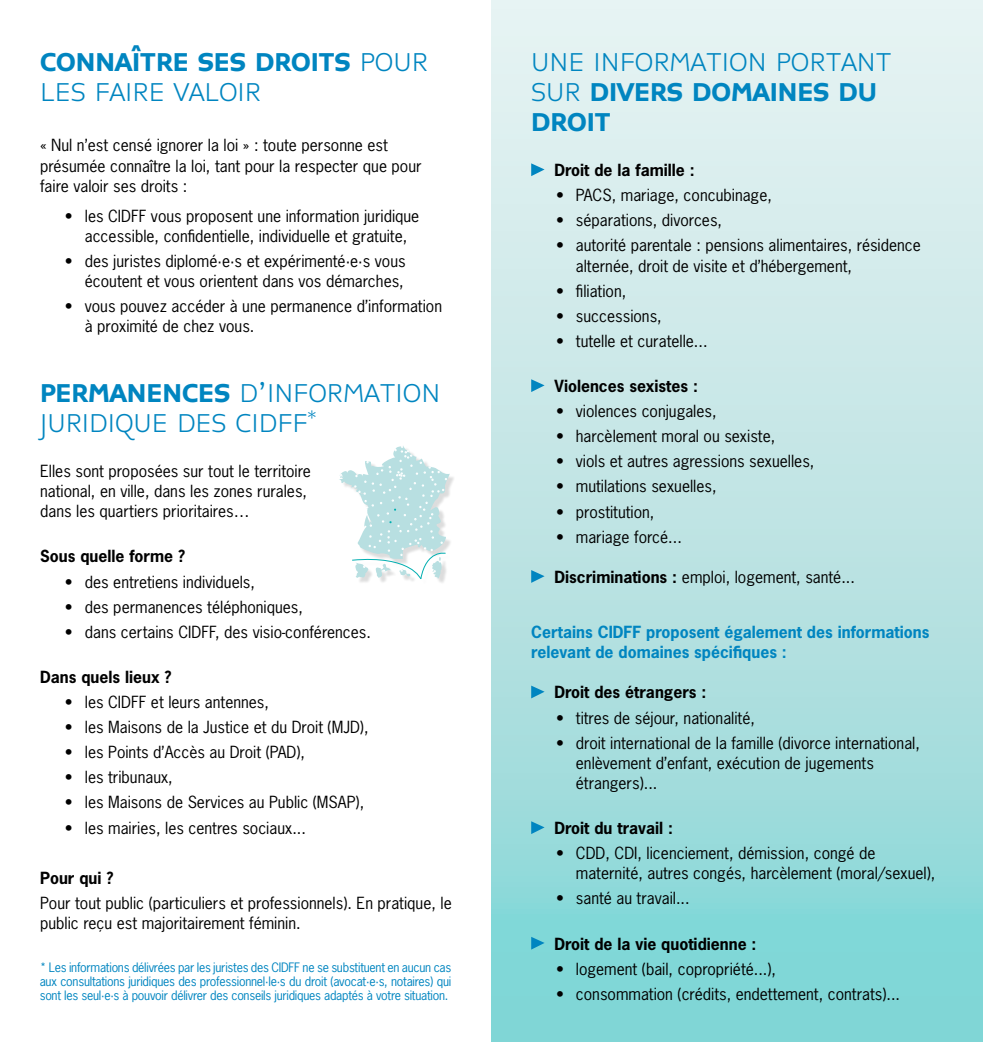
<style>
.page{position:relative;width:983px;height:1042px;background:#fff}
.page>*{position:absolute;margin:0;border:0;box-sizing:border-box;transform-origin:0 0}
.t1{font:300 29.75px/29.8px "Midiet Sans";color:#0085c0}
.t2{font:700 29.75px/29.8px "Midiet Sans";color:#0085c0}
.t3{font:15.75px/20.1px "News Gothic Std";color:#000}
.t4{font:700 15.75px "News Gothic Std";color:#000}
.t5{font:700 15.75px/20.1px "News Gothic Std";color:#0085c0}
.t6{font:12.25px/14px "News Gothic Std";letter-spacing:-.02em;color:#0085c0;text-align:justify}
.s1{font-weight:300}
.s2{font-weight:700}
</style>
<div class="page">
<div style="left:491px;top:0;width:491px;height:1042px;background:linear-gradient(to bottom,#eff3f3,#83d5d5)"></div>
<svg style="left:531px;top:163px;width:13px;height:13px"></svg>
<svg style="left:531px;top:379px;width:13px;height:13px"></svg>
<svg style="left:531px;top:570px;width:13px;height:13px"></svg>
<svg style="left:531px;top:685px;width:13px;height:13px"></svg>
<svg style="left:531px;top:821px;width:13px;height:13px"></svg>
<svg style="left:531px;top:937px;width:13px;height:12px"></svg>
<div style="left:339px;top:447px;width:116px;height:138px;background:#000;opacity:.14"></div>
<svg style="left:339px;top:446px;width:111px;height:133px"></svg>
<h1 class="t2" style="left:40px;top:48px;width:389px">CONNAÎTRE SES DROITS <span class="s1">POUR<br>LES FAIRE VALOIR</span></h1>
<p class="t3" style="left:40px;top:135px;width:383px">« Nul n’est censé ignorer la loi » : toute personne est présumée connaître la loi, tant pour la respecter que pour faire valoir ses droits :</p>
<p class="t3" style="left:65px;top:206px;width:356px;text-align:center">• les CIDFF vous proposent une information juridique accessible, confidentielle, individuelle et gratuite,</p>
<p class="t3" style="left:65px;top:251px;width:342px;text-align:right">• des juristes diplomé·e·s et expérimenté·e·s vous écoutent et vous orientent dans vos démarches,</p>
<p class="t3" style="left:85px;top:296px;width:359px;text-indent:-20px">• vous pouvez accéder à une permanence d’information à proximité de chez vous.</p>
<h1 class="t1" style="left:40px;top:378px;width:401px"><span class="s2">PERMANENCES</span> D’INFORMATION<br>JURIDIQUE DES CIDFF<sup>*</sup></h1>
<p class="t3" style="left:40px;top:461px;width:272px">Elles sont proposées sur tout le territoire national, en ville, dans les zones rurales, dans les quartiers prioritaires…</p>
<p class="t4" style="left:40px;top:546px;width:146px">Sous quelle forme ?</p>
<p class="t3" style="left:65px;top:571px;width:191px">• des entretiens individuels,</p>
<p class="t3" style="left:65px;top:596px;width:239px">• des permanences téléphoniques,</p>
<p class="t3" style="left:65px;top:621px;width:307px">• dans certains CIDFF, des visio-conférences.</p>
<p class="t4" style="left:40px;top:666px;width:133px">Dans quels lieux ?</p>
<p class="t3" style="left:65px;top:692px;width:205px">• les CIDFF et leurs antennes,</p>
<p class="t3" style="left:65px;top:717px;width:305px">• les Maisons de la Justice et du Droit (MJD),</p>
<p class="t3" style="left:65px;top:742px;width:241px">• les Points d’Accès au Droit (PAD),</p>
<p class="t3" style="left:65px;top:767px;width:109px">• les tribunaux,</p>
<p class="t3" style="left:65px;top:792px;width:301px">• les Maisons de Services au Public (MSAP),</p>
<p class="t3" style="left:65px;top:817px;width:242px">• les mairies, les centres sociaux...</p>
<p class="t4" style="left:40px;top:867px;width:75px">Pour qui ?</p>
<p class="t3" style="left:40px;top:892px;width:413px">Pour tout public (particuliers et professionnels). En pratique, le public reçu est majoritairement féminin.</p>
<p class="t6" style="left:40px;top:960px;width:413px">* Les informations délivrées par les juristes des CIDFF ne se substituent en aucun cas aux consultations juridiques des professionnel·le·s du droit (avocat·e·s, notaires) qui sont les seul·e·s à pouvoir délivrer des conseils juridiques adaptés à votre situation.</p>
<h1 class="t1" style="left:531px;top:48px;width:362px">UNE INFORMATION PORTANT<br>SUR <span class="s2">DIVERS DOMAINES DU<br>DROIT</span></h1>
<p class="t4" style="left:554px;top:160px;width:142px">Droit de la famille :</p>
<p class="t3" style="left:556px;top:185px;width:217px">• PACS, mariage, concubinage,</p>
<p class="t3" style="left:556px;top:210px;width:167px">• séparations, divorces,</p>
<p class="t3" style="left:575px;top:235px;width:346px;text-indent:-20px">• autorité parentale : pensions alimentaires, résidence alternée, droit de visite et d’hébergement,</p>
<p class="t3" style="left:556px;top:280px;width:72px">• filiation,</p>
<p class="t3" style="left:556px;top:306px;width:107px">• successions,</p>
<p class="t3" style="left:556px;top:331px;width:153px">• tutelle et curatelle...</p>
<p class="t4" style="left:554px;top:376px;width:145px">Violences sexistes :</p>
<p class="t3" style="left:556px;top:401px;width:162px">• violences conjugales,</p>
<p class="t3" style="left:556px;top:426px;width:221px">• harcèlement moral ou sexiste,</p>
<p class="t3" style="left:556px;top:451px;width:260px">• viols et autres agressions sexuelles,</p>
<p class="t3" style="left:556px;top:476px;width:162px">• mutilations sexuelles,</p>
<p class="t3" style="left:556px;top:501px;width:100px">• prostitution,</p>
<p class="t3" style="left:556px;top:526px;width:127px">• mariage forcé...</p>
<p class="t3" style="left:554px;top:567px;width:302px"><span class="s2">Discriminations :</span> emploi, logement, santé...</p>
<p class="t5" style="left:531px;top:622px;width:399px">Certains CIDFF proposent également des informations relevant de domaines spécifiques :</p>
<p class="t4" style="left:554px;top:682px;width:153px">Droit des étrangers :</p>
<p class="t3" style="left:556px;top:707px;width:200px">• titres de séjour, nationalité,</p>
<p class="t3" style="left:575px;top:732px;width:345px;text-indent:-20px">• droit international de la famille (divorce international, enlèvement d’enfant, exécution de jugements étrangers)...</p>
<p class="t4" style="left:554px;top:817px;width:120px">Droit du travail :</p>
<p class="t3" style="left:575px;top:843px;width:361px;text-indent:-20px">• CDD, CDI, licenciement, démission, congé de maternité, autres congés, harcèlement (moral/sexuel),</p>
<p class="t3" style="left:556px;top:888px;width:135px">• santé au travail...</p>
<p class="t4" style="left:554px;top:933px;width:203px">Droit de la vie quotidienne :</p>
<p class="t3" style="left:556px;top:958px;width:221px">• logement (bail, copropriété...),</p>
<p class="t3" style="left:556px;top:983px;width:345px">• consommation (crédits, endettement, contrats)...</p>
</div>
